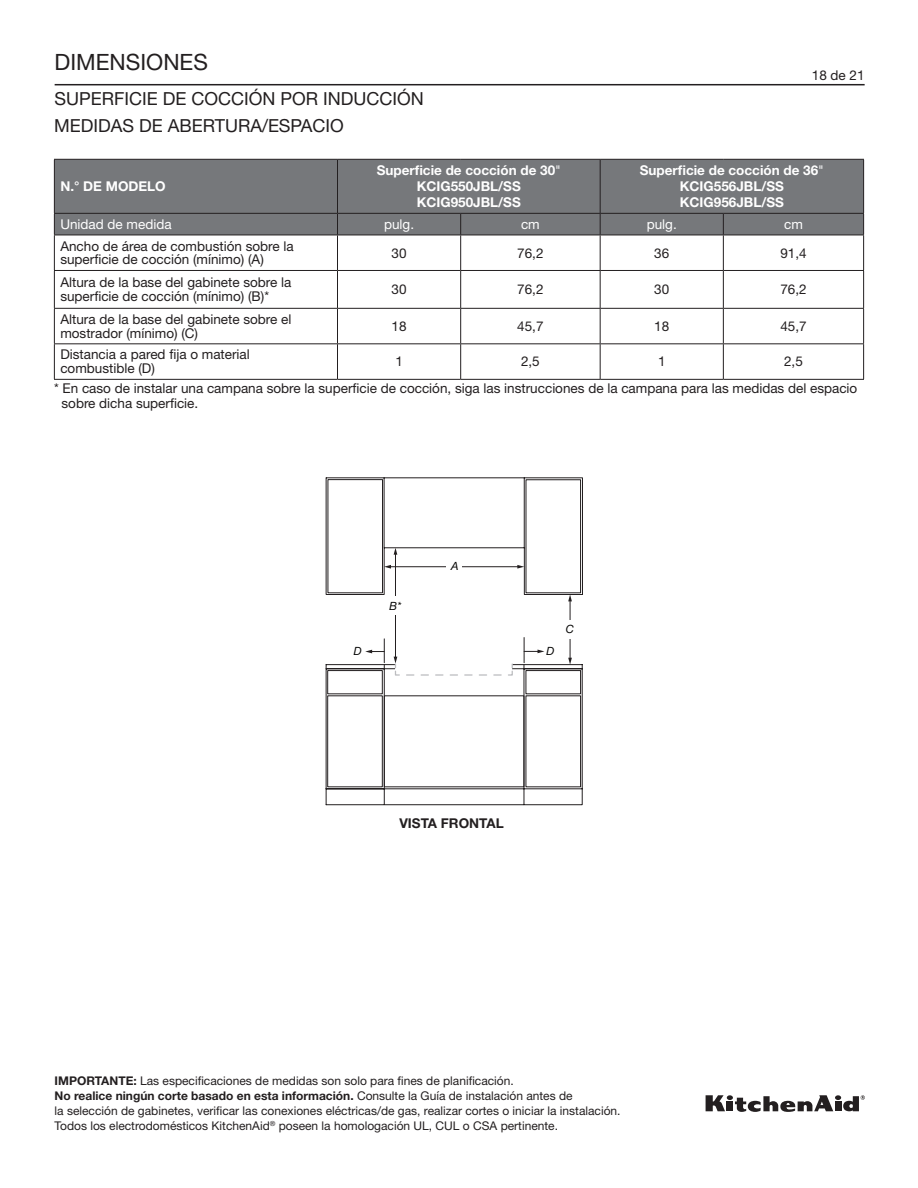
<style>
.page{position:relative;width:918px;height:1188px;background:#fff}
.page>*{position:absolute;margin:0;border:0;box-sizing:border-box;transform-origin:0 0}
.t1{font:22.5px "Helvetica Neue LT Std";color:#231f20}
.t2{font:18px "Helvetica Neue LT Std";color:#231f20}
._2_Body{font:13.5px/13.8px "Helvetica Neue LT Std";color:#231f20}
.t3{font:700 13.5px/16.2px "Helvetica Neue LT Std";color:#fff}
.t4{font:13.5px "Helvetica Neue LT Std";color:#fff}
.t5{font:700 13.5px "Helvetica Neue LT Std";color:#231f20}
.t6{font:12px/15px "Helvetica Neue LT Std";color:#231f20}
.t7{font:italic 11.4px "Neue Helvetica BQ";color:#050504}
.s1{font-weight:400}
.s2{font-weight:700}
</style>
<div class="page">
<hr style="left:55px;top:84px;width:810px;height:1px;background:#231f20">
<svg style="left:706px;top:1095px;width:159px;height:17px"></svg>
<div style="left:55px;top:160px;width:808px;height:75px;background:#76787b"></div>
<svg style="left:337px;top:214px;width:1px;height:21px"></svg>
<svg style="left:460px;top:214px;width:1px;height:21px"></svg>
<svg style="left:600px;top:214px;width:1px;height:21px"></svg>
<svg style="left:723px;top:214px;width:1px;height:21px"></svg>
<svg style="left:863px;top:214px;width:1px;height:21px"></svg>
<hr style="left:54px;top:235px;width:284px;height:1px;background:#231f20">
<hr style="left:338px;top:235px;width:123px;height:1px;background:#231f20">
<hr style="left:337px;top:235px;width:1px;height:35px;background:#231f20">
<hr style="left:461px;top:235px;width:139px;height:1px;background:#231f20">
<hr style="left:460px;top:235px;width:1px;height:35px;background:#231f20">
<hr style="left:600px;top:235px;width:123px;height:1px;background:#231f20">
<hr style="left:600px;top:235px;width:1px;height:35px;background:#231f20">
<hr style="left:723px;top:235px;width:141px;height:1px;background:#231f20">
<hr style="left:723px;top:235px;width:1px;height:35px;background:#231f20">
<hr style="left:863px;top:235px;width:1px;height:35px;background:#231f20">
<hr style="left:54px;top:270px;width:284px;height:1px;background:#231f20">
<hr style="left:338px;top:270px;width:123px;height:1px;background:#231f20">
<hr style="left:337px;top:271px;width:1px;height:37px;background:#231f20">
<hr style="left:461px;top:270px;width:139px;height:1px;background:#231f20">
<hr style="left:460px;top:271px;width:1px;height:37px;background:#231f20">
<hr style="left:600px;top:270px;width:123px;height:1px;background:#231f20">
<hr style="left:600px;top:271px;width:1px;height:37px;background:#231f20">
<hr style="left:723px;top:270px;width:141px;height:1px;background:#231f20">
<hr style="left:723px;top:271px;width:1px;height:37px;background:#231f20">
<hr style="left:863px;top:271px;width:1px;height:37px;background:#231f20">
<hr style="left:54px;top:308px;width:284px;height:1px;background:#231f20">
<hr style="left:338px;top:308px;width:123px;height:1px;background:#231f20">
<hr style="left:337px;top:309px;width:1px;height:34px;background:#231f20">
<hr style="left:461px;top:308px;width:139px;height:1px;background:#231f20">
<hr style="left:460px;top:309px;width:1px;height:34px;background:#231f20">
<hr style="left:600px;top:308px;width:123px;height:1px;background:#231f20">
<hr style="left:600px;top:309px;width:1px;height:34px;background:#231f20">
<hr style="left:723px;top:308px;width:141px;height:1px;background:#231f20">
<hr style="left:723px;top:309px;width:1px;height:34px;background:#231f20">
<hr style="left:863px;top:309px;width:1px;height:34px;background:#231f20">
<hr style="left:54px;top:343px;width:284px;height:1px;background:#231f20">
<hr style="left:338px;top:343px;width:123px;height:1px;background:#231f20">
<hr style="left:337px;top:344px;width:1px;height:35px;background:#231f20">
<hr style="left:461px;top:343px;width:139px;height:1px;background:#231f20">
<hr style="left:460px;top:344px;width:1px;height:35px;background:#231f20">
<hr style="left:600px;top:343px;width:123px;height:1px;background:#231f20">
<hr style="left:600px;top:344px;width:1px;height:35px;background:#231f20">
<hr style="left:723px;top:343px;width:141px;height:1px;background:#231f20">
<hr style="left:723px;top:344px;width:1px;height:35px;background:#231f20">
<hr style="left:863px;top:344px;width:1px;height:35px;background:#231f20">
<hr style="left:54px;top:379px;width:284px;height:1px;background:#231f20">
<hr style="left:338px;top:379px;width:123px;height:1px;background:#231f20">
<hr style="left:461px;top:379px;width:139px;height:1px;background:#231f20">
<hr style="left:600px;top:379px;width:123px;height:1px;background:#231f20">
<hr style="left:723px;top:379px;width:141px;height:1px;background:#231f20">
<hr style="left:337px;top:160px;width:1px;height:53px;background:#231f20">
<hr style="left:600px;top:160px;width:1px;height:53px;background:#231f20">
<hr style="left:863px;top:160px;width:1px;height:53px;background:#231f20">
<svg style="left:54px;top:214px;width:1px;height:21px"></svg>
<hr style="left:54px;top:235px;width:1px;height:35px;background:#231f20">
<hr style="left:54px;top:271px;width:1px;height:37px;background:#231f20">
<hr style="left:54px;top:309px;width:1px;height:34px;background:#231f20">
<hr style="left:54px;top:344px;width:1px;height:35px;background:#231f20">
<hr style="left:54px;top:159px;width:284px;height:1px;background:#231f20">
<hr style="left:54px;top:160px;width:1px;height:53px;background:#231f20">
<hr style="left:338px;top:159px;width:123px;height:1px;background:#231f20">
<hr style="left:461px;top:159px;width:139px;height:1px;background:#231f20">
<hr style="left:600px;top:159px;width:123px;height:1px;background:#231f20">
<hr style="left:723px;top:159px;width:141px;height:1px;background:#231f20">
<hr style="left:54px;top:213px;width:284px;height:1px;background:#231f20">
<hr style="left:338px;top:213px;width:123px;height:1px;background:#231f20">
<hr style="left:461px;top:213px;width:139px;height:1px;background:#231f20">
<hr style="left:600px;top:213px;width:123px;height:1px;background:#231f20">
<hr style="left:723px;top:213px;width:141px;height:1px;background:#231f20">
<svg style="left:325px;top:477px;width:258px;height:328px"></svg>
<hr style="left:390px;top:566px;width:129px;height:1px;background:#231f20">
<svg style="left:384px;top:565px;width:7px;height:4px"></svg>
<svg style="left:517px;top:565px;width:7px;height:4px"></svg>
<svg style="left:365px;top:639px;width:20px;height:30px"></svg>
<svg style="left:524px;top:638px;width:20px;height:31px"></svg>
<div style="left:384px;top:695px;width:140px;height:92px;border:1px solid #231f20"></div>
<div style="left:395px;top:663px;width:117px;height:11px;background:#fff"></div>
<hr style="left:395px;top:553px;width:1px;height:105px;background:#231f20">
<svg style="left:394px;top:548px;width:3px;height:7px"></svg>
<div style="left:395px;top:664px;width:117px;height:11px;background:#fff"></div>
<svg style="left:507px;top:663px;width:7px;height:13px"></svg>
<svg style="left:394px;top:657px;width:107px;height:19px"></svg>
<div style="left:446px;top:558px;width:16px;height:18px;background:#fff"></div>
<div style="left:388px;top:596px;width:15px;height:19px;background:#fff"></div>
<hr style="left:570px;top:600px;width:1px;height:59px;background:#231f20">
<svg style="left:568px;top:595px;width:4px;height:6px"></svg>
<svg style="left:568px;top:658px;width:4px;height:7px"></svg>
<div style="left:562px;top:620px;width:16px;height:19px;background:#fff"></div>
<h1 class="t1" style="left:55px;top:49px;width:155px">DIMENSIONES</h1>
<h2 class="t2" style="left:55px;top:87px;width:371px">SUPERFICIE DE COCCIÓN POR INDUCCIÓN</h2>
<p class="t2" style="left:54px;top:115px;width:291px">MEDIDAS DE ABERTURA/ESPACIO</p>
<p class="t3" style="left:60px;top:178px;width:107px">N.° DE MODELO</p>
<p class="t3" style="left:377px;top:162px;width:186px">Superficie de cocción de 30<span class="s1">"</span></p>
<p class="t3" style="left:417px;top:178px;width:106px">KCIG550JBL/SS<br>KCIG950JBL/SS</p>
<p class="_2_Body" style="left:812px;top:68px;width:54px">18 de 21</p>
<p class="t3" style="left:640px;top:162px;width:186px">Superficie de cocción de 36<span class="s1">"</span></p>
<p class="t3" style="left:680px;top:178px;width:106px">KCIG556JBL/SS<br>KCIG956JBL/SS</p>
<p class="t4" style="left:60px;top:216px;width:113px">Unidad de medida</p>
<p class="t4" style="left:384px;top:216px;width:32px">pulg.</p>
<p class="t4" style="left:521px;top:216px;width:20px">cm</p>
<p class="t4" style="left:647px;top:216px;width:32px">pulg.</p>
<p class="t4" style="left:784px;top:216px;width:20px">cm</p>
<p class="_2_Body" style="left:60px;top:239px;width:235px">Ancho de área de combustión sobre la superficie de cocción (mínimo) (A)</p>
<p class="_2_Body" style="left:392px;top:246px;width:17px">30</p>
<p class="_2_Body" style="left:517px;top:246px;width:28px">76,2</p>
<p class="_2_Body" style="left:654px;top:246px;width:17px">36</p>
<p class="_2_Body" style="left:780px;top:246px;width:28px">91,4</p>
<p class="_2_Body" style="left:60px;top:275px;width:233px">Altura de la base del gabinete sobre la superficie de cocción (mínimo) (B)*</p>
<p class="_2_Body" style="left:392px;top:282px;width:17px">30</p>
<p class="_2_Body" style="left:517px;top:282px;width:28px">76,2</p>
<p class="_2_Body" style="left:654px;top:282px;width:17px">30</p>
<p class="_2_Body" style="left:780px;top:282px;width:28px">76,2</p>
<p class="_2_Body" style="left:60px;top:312px;width:233px">Altura de la base del gabinete sobre el mostrador (mínimo) (C)</p>
<p class="_2_Body" style="left:392px;top:319px;width:17px">18</p>
<p class="_2_Body" style="left:517px;top:319px;width:28px">45,7</p>
<p class="_2_Body" style="left:654px;top:319px;width:17px">18</p>
<p class="_2_Body" style="left:780px;top:319px;width:28px">45,7</p>
<p class="_2_Body" style="left:60px;top:348px;width:191px">Distancia a pared fija o material combustible (D)</p>
<p class="_2_Body" style="left:395px;top:355px;width:9px">1</p>
<p class="_2_Body" style="left:521px;top:355px;width:20px">2,5</p>
<p class="_2_Body" style="left:658px;top:355px;width:9px">1</p>
<p class="_2_Body" style="left:784px;top:355px;width:20px">2,5</p>
<p class="_2_Body" style="left:62px;top:380px;width:797px;line-height:15px;text-indent:-8px">* En caso de instalar una campana sobre la superficie de cocción, siga las instrucciones de la campana para las medidas del espacio sobre dicha superficie.</p>
<p class="t7" style="left:354px;top:644px;width:9px">D</p>
<p class="t7" style="left:390px;top:599px;width:13px">B*</p>
<p class="t7" style="left:451px;top:559px;width:9px">A</p>
<p class="t7" style="left:547px;top:644px;width:9px">D</p>
<p class="t7" style="left:566px;top:622px;width:9px">C</p>
<p class="t5" style="left:399px;top:814px;width:106px">VISTA FRONTAL</p>
<p class="t6" style="left:55px;top:1073px;width:567px"><span class="s2">IMPORTANTE:</span> Las especificaciones de medidas son solo para fines de planificación.<br><span class="s2">No realice ningún corte basado en esta información.</span> Consulte la Guía de instalación antes de<br>la selección de gabinetes, verificar las conexiones eléctricas/de gas, realizar cortes o iniciar la instalación.<br>Todos los electrodomésticos KitchenAid<sup>®</sup> poseen la homologación UL, CUL o CSA pertinente.</p>
</div>
